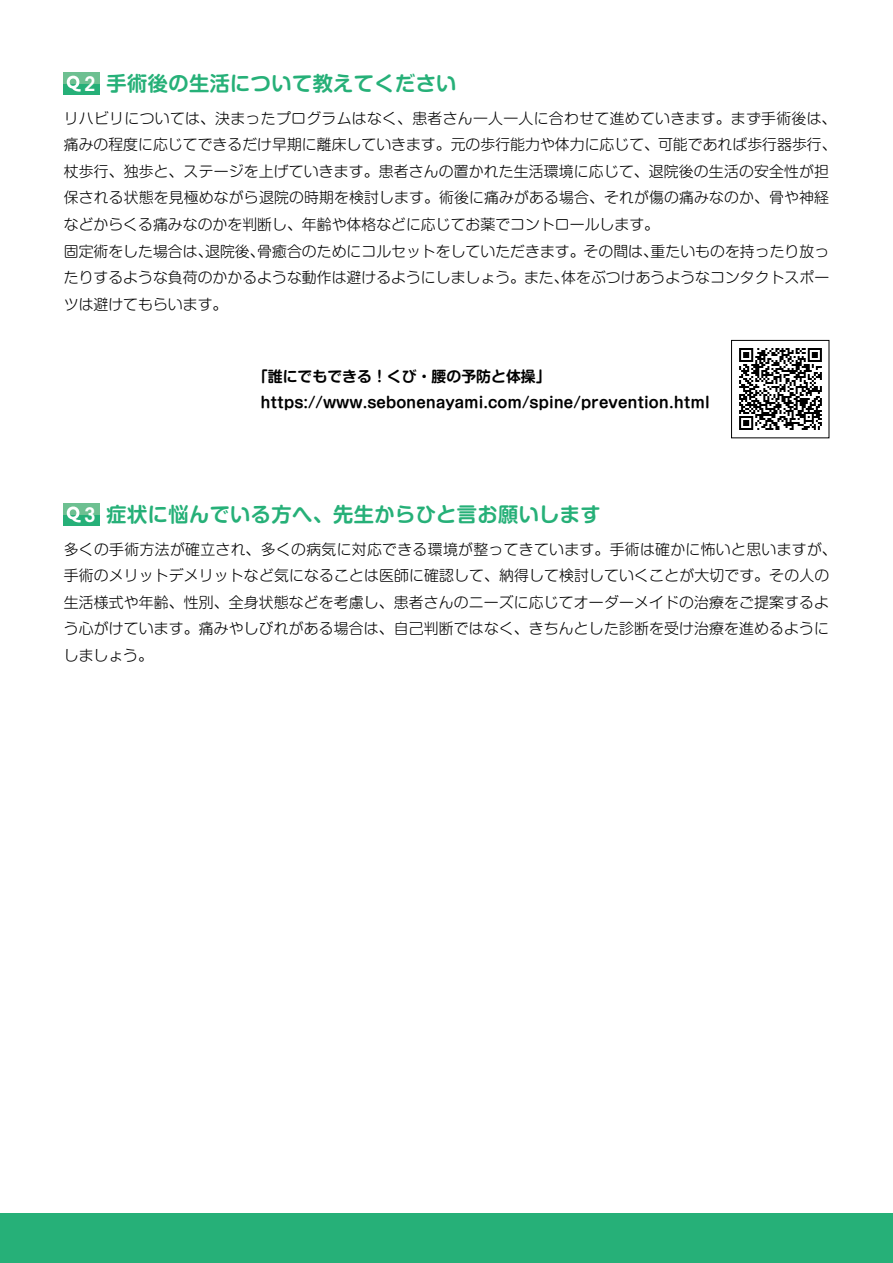
<style>
.page{position:relative;width:893px;height:1263px;background:#fff}
.page>*{position:absolute;margin:0;border:0;box-sizing:border-box;transform-origin:0 0}
.t1{font:700 20.25px "Shin M Go Pro De";letter-spacing:.02em;color:#26b078}
.t2{font:300 14.85px/26.5px "Shin M Go Pro";letter-spacing:.01em;color:#000}
.t3{font:700 14.85px/26.5px "Shin M Go Pro De";color:#000}
.s1{font-family:"Avant Garde";font-weight:600;font-stretch:condensed;color:#fff}
</style>
<div class="page">
<div style="left:0;top:1213px;width:893px;height:50px;background:#26b078"></div>
<div style="left:64px;top:72px;width:36px;height:23px;background:#26b078"></div>
<div style="left:64px;top:72px;width:36px;height:12px;background:#6dc091"></div>
<svg style="left:67px;top:76px;width:14px;height:16px"></svg>
<div style="left:64px;top:503px;width:36px;height:23px;background:#26b078"></div>
<div style="left:64px;top:503px;width:36px;height:11px;background:#6dc091"></div>
<svg style="left:67px;top:506px;width:14px;height:16px"></svg>
<img style="left:739px;top:348px;width:83px;height:82px">
<div style="left:731px;top:340px;width:98px;height:98px;border:1px solid #000"></div>
<h1 class="t1" style="left:85px;top:67px;width:373px"><span class="s1">2</span> 手術後の生活について教えてください</h1>
<p class="t2" style="left:64px;top:103px;width:774px">リハビリについては、決まったプログラムはなく、患者さん一人一人に合わせて進めていきます。まず手術後は、痛みの程度に応じてできるだけ早期に離床していきます。元の歩行能力や体力に応じて、可能であれば歩行器歩行、杖歩行、独歩と、ステージを上げていきます。患者さんの置かれた生活環境に応じて、退院後の生活の安全性が担保される状態を見極めながら退院の時期を検討します。術後に痛みがある場合、それが傷の痛みなのか、骨や神経などからくる痛みなのかを判断し、年齢や体格などに応じてお薬でコントロールします。<br>固定術をした場合は、退院後、骨癒合のためにコルセットをしていただきます。その間は、重たいものを持ったり放ったりするような負荷のかかるような動作は避けるようにしましょう。また、体をぶつけあうようなコンタクトスポーツは避けてもらいます。</p>
<p class="t3" style="left:260px;top:361px;width:451px;text-indent:-7px">「誰にでもできる！くび・腰の予防と体操」https://www.sebonenayami.com/spine/prevention.html</p>
<h1 class="t1" style="left:85px;top:498px;width:518px"><span class="s1">3</span> 症状に悩んでいる方へ、先生からひと言お願いします</h1>
<p class="t2" style="left:64px;top:534px;width:774px">多くの手術方法が確立され、多くの病気に対応できる環境が整ってきています。手術は確かに怖いと思いますが、手術のメリットデメリットなど気になることは医師に確認して、納得して検討していくことが大切です。その人の生活様式や年齢、性別、全身状態などを考慮し、患者さんのニーズに応じてオーダーメイドの治療をご提案するよう心がけています。痛みやしびれがある場合は、自己判断ではなく、きちんとした診断を受け治療を進めるようにしましょう。</p>
</div>
